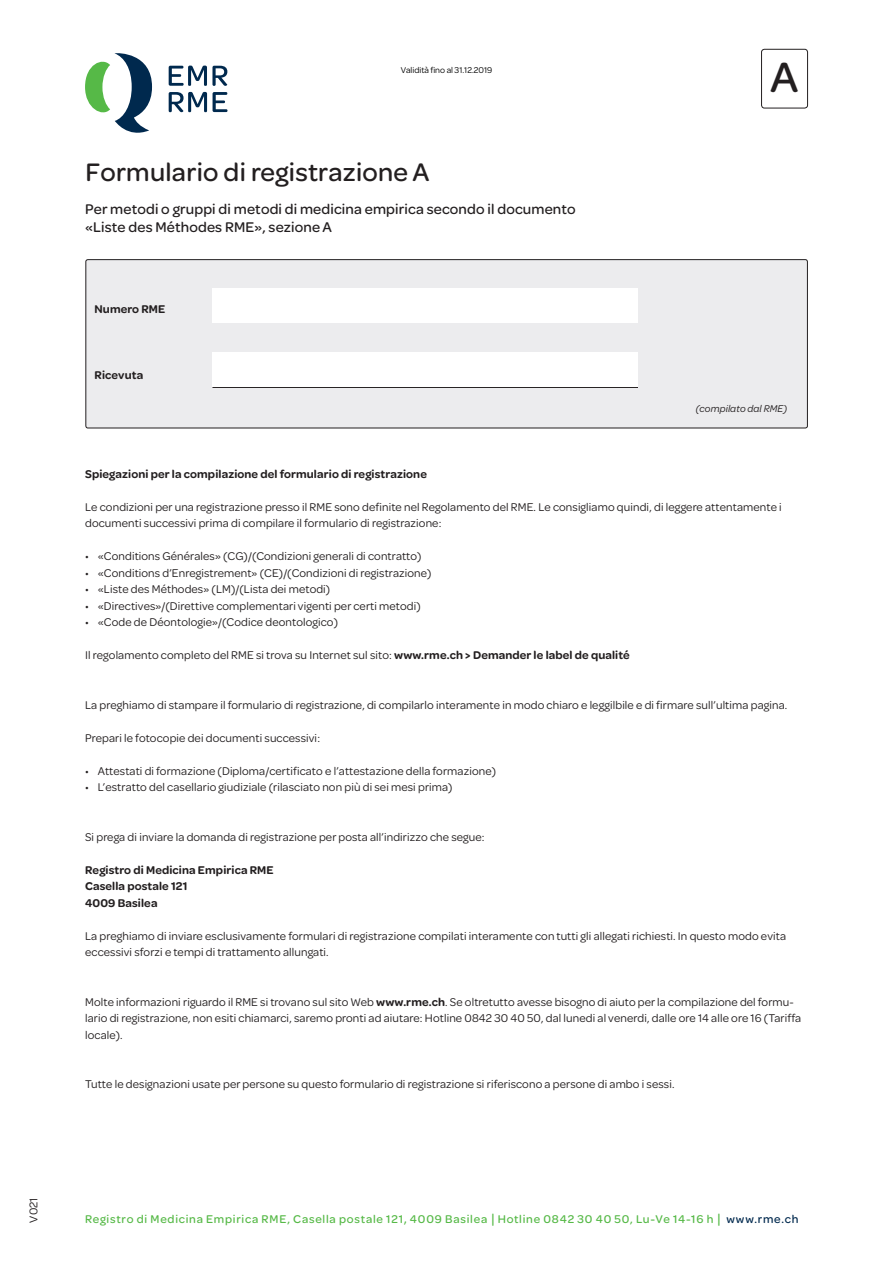
<style>
.page{position:relative;width:893px;height:1263px;background:#fff}
.page>*{position:absolute;margin:0;border:0;box-sizing:border-box;transform-origin:0 0}
._00-ABC{font:500 45px "Omnes";color:#231f20}
._00-Haupttitel{font:500 27px "Omnes";letter-spacing:.01em;color:#231f20}
._03-Titel-IT{font:500 15px "Omnes";letter-spacing:.01em;color:#231f20}
._03-Lauftext-IT{font:12px/16.5px "Omnes";letter-spacing:.01em;color:#231f20}
._03-Lauftext-IT-Bold{font:600 12px "Omnes";letter-spacing:.01em;color:#231f20}
.t1{font:500 12px "Omnes";letter-spacing:.065em;color:#56b947}
._01-Lauftext-DE-Bold{font:600 12px "Omnes";letter-spacing:.01em;color:#231f20}
._03-Info-IT-klein-it{font:italic 10.5px "Omnes";letter-spacing:.01em;color:#231f20}
.t2{font:9px "Omnes";color:#000}
.s1{font-weight:600}
.s2{font-size:14.4px}
.s3{color:#00294e}
</style>
<div class="page">
<svg style="left:85px;top:53px;width:67px;height:80px"></svg>
<svg style="left:169px;top:66px;width:58px;height:20px"></svg>
<svg style="left:169px;top:92px;width:38px;height:20px"></svg>
<svg style="left:213px;top:92px;width:14px;height:20px"></svg>
<div style="left:761px;top:49px;width:47px;height:59px;border:1px solid #231f20;border-radius:3px"></div>
<div style="left:86px;top:260px;width:721px;height:168px;background:#ececee;border-radius:2px"></div>
<div style="left:86px;top:259px;width:722px;height:169px;border:1px solid #231f20;border-radius:2px"></div>
<div style="left:213px;top:289px;width:425px;height:34px;background:#fff"></div>
<div style="left:213px;top:288px;width:425px;height:34px;background:#fff"></div>
<div style="left:213px;top:353px;width:425px;height:35px;background:#231f20"></div>
<div style="left:213px;top:353px;width:425px;height:34px;background:#fff"></div>
<p class="_03-Lauftext-IT" style="left:24px;top:1222px;width:27px;rotate:-90deg">V021</p>
<p class="t2" style="left:401px;top:64px;width:93px">Validità fino al 31.12.2019</p>
<p class="_00-Haupttitel" style="left:85px;top:154px;width:345px">Formulario di registrazione A</p>
<p class="_03-Titel-IT" style="left:85px;top:199px;width:492px">Per metodi o gruppi di metodi di medicina empirica secondo il documento</p>
<p class="_03-Titel-IT" style="left:85px;top:217px;width:248px">«Liste des Méthodes RME», sezione A</p>
<p class="_01-Lauftext-DE-Bold" style="left:95px;top:300px;width:72px">Numero RME</p>
<p class="_01-Lauftext-DE-Bold" style="left:95px;top:366px;width:50px">Ricevuta</p>
<p class="_00-ABC" style="left:770px;top:47px;width:30px">A</p>
<p class="_03-Info-IT-klein-it" style="left:696px;top:401px;width:93px">(compilato dal RME)</p>
<p class="_03-Lauftext-IT-Bold" style="left:85px;top:465px;width:343px">Spiegazioni per la compilazione del formulario di registrazione</p>
<p class="_03-Lauftext-IT" style="left:85px;top:498px;width:698px">Le condizioni per una registrazione presso il RME sono definite nel Regolamento del RME. Le consigliamo quindi, di leggere attentamente i documenti successivi prima di compilare il formulario di registrazione:</p>
<p class="_03-Lauftext-IT" style="left:85px;top:547px;width:338px">• «Conditions Générales» (CG)/(Condizioni generali di contratto)</p>
<p class="_03-Lauftext-IT" style="left:85px;top:564px;width:348px">• «Conditions d’Enregistrement» (CE)/(Condizioni di registrazione)</p>
<p class="_03-Lauftext-IT" style="left:85px;top:580px;width:247px">• «Liste des Méthodes» (LM)/(Lista dei metodi)</p>
<p class="_03-Lauftext-IT" style="left:85px;top:597px;width:337px">• «Directives»/(Direttive complementari vigenti per certi metodi)</p>
<p class="_03-Lauftext-IT" style="left:85px;top:613px;width:254px">• «Code de Déontologie»/(Codice deontologico)</p>
<p class="_03-Lauftext-IT" style="left:85px;top:646px;width:546px">Il regolamento completo del RME si trova su Internet sul sito: <span class="s1">www.rme.ch &gt; Demander le label de qualité</span></p>
<p class="_03-Lauftext-IT" style="left:85px;top:696px;width:704px">La preghiamo di stampare il formulario di registrazione, di compilarlo interamente in modo chiaro e leggilbile e di firmare sull’ultima pagina.</p>
<p class="_03-Lauftext-IT" style="left:85px;top:729px;width:236px">Prepari le fotocopie dei documenti successivi:</p>
<p class="_03-Lauftext-IT" style="left:85px;top:762px;width:412px">• Attestati di formazione (Diploma/certificato e l’attestazione della formazione)</p>
<p class="_03-Lauftext-IT" style="left:85px;top:778px;width:369px">• L’estratto del casellario giudiziale (rilasciato non più di sei mesi prima)</p>
<p class="_03-Lauftext-IT" style="left:85px;top:828px;width:401px">Si prega di inviare la domanda di registrazione per posta all’indirizzo che segue:</p>
<p class="_03-Lauftext-IT-Bold" style="left:85px;top:861px;width:190px">Registro di Medicina Empirica RME</p>
<p class="_03-Lauftext-IT-Bold" style="left:85px;top:878px;width:104px">Casella postale 121</p>
<p class="_03-Lauftext-IT-Bold" style="left:85px;top:894px;width:74px">4009 Basilea</p>
<p class="_03-Lauftext-IT" style="left:85px;top:927px;width:702px">La preghiamo di inviare esclusivamente formulari di registrazione compilati interamente con tutti gli allegati richiesti. In questo modo evita eccessivi sforzi e tempi di trattamento allungati.</p>
<p class="_03-Lauftext-IT" style="left:85px;top:993px;width:718px">Molte informazioni riguardo il RME si trovano sul sito Web <span class="s1">www.rme.ch</span>. Se oltretutto avesse bisogno di aiuto per la compilazione del formu&shy;lario di registrazione, non esiti chiamarci, saremo pronti ad aiutare: Hotline 0842 30 40 50, dal lunedi al venerdi, dalle ore 14 alle ore 16 (Tariffa locale).</p>
<p class="_03-Lauftext-IT" style="left:85px;top:1075px;width:591px">Tutte le designazioni usate per persone su questo formulario di registrazione si riferiscono a persone di ambo i sessi.</p>
<p class="t1" style="left:85px;top:1211px;width:715px">Registro di Medicina Empirica RME, Casella postale 121<span class="s2">,</span> 4009 Basilea <span class="s2">|</span> Hotline 0842 30 40 50, Lu-Ve 14-16 h <span class="s2">|</span> <span class="s3">www.rme.ch</span></p>
</div>
